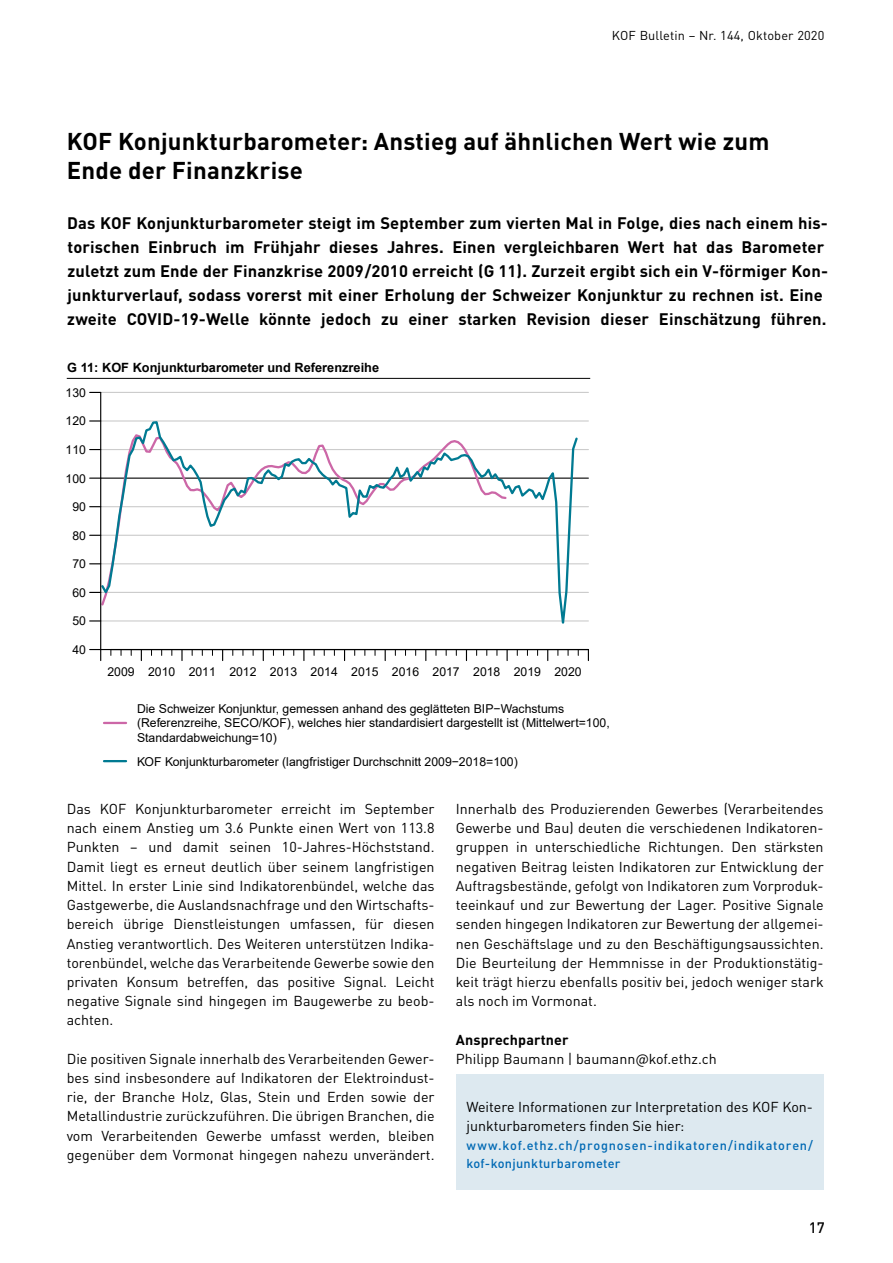
<style>
.page{position:relative;width:893px;height:1263px;background:#fff}
.page>*{position:absolute;margin:0;border:0;box-sizing:border-box;transform-origin:0 0}
.t1{font:700 24px/29.2px "DIN Pro";letter-spacing:.01em;color:#000}
.t2{font:700 16.5px/24px "DIN Pro";letter-spacing:.01em;color:#000}
.t3{font:500 15px "DIN Pro";color:#000}
.t4{font:14.25px/19.2px "DIN Pro";color:#000;text-align:justify}
.t5{font:700 14.25px "DIN Pro";letter-spacing:.01em;color:#000}
.t6{font:500 12.75px/18.8px "DIN Pro";letter-spacing:.06em;color:#0069b4}
.t7{font:700 12.75px "Arial";letter-spacing:.005em;color:#000}
.t8{font:12.75px "DIN Pro";letter-spacing:.01em;color:#000}
.t9{font:12.3px/14.7px "Arial";color:#000}
.t10{font:700 12.3px "Arial";color:#000}
</style>
<div class="page">
<div style="left:456px;top:1074px;width:368px;height:23px;background:#dde9f0"></div>
<div style="left:456px;top:1093px;width:368px;height:41px;background:#dde9f0"></div>
<div style="left:456px;top:1131px;width:368px;height:40px;background:#dde9f0"></div>
<div style="left:456px;top:1168px;width:368px;height:22px;background:#dde9f0"></div>
<hr style="left:101px;top:620px;width:487px;height:1px;background:#ccc">
<hr style="left:101px;top:592px;width:487px;height:1px;background:#ccc">
<hr style="left:101px;top:563px;width:487px;height:1px;background:#ccc">
<hr style="left:101px;top:535px;width:487px;height:1px;background:#ccc">
<hr style="left:101px;top:506px;width:487px;height:1px;background:#ccc">
<hr style="left:101px;top:449px;width:487px;height:1px;background:#ccc">
<hr style="left:101px;top:420px;width:487px;height:2px;background:#ccc">
<hr style="left:101px;top:392px;width:487px;height:1px;background:#ccc">
<hr style="left:101px;top:478px;width:487px;height:1px;background:#000">
<svg style="left:101px;top:420px;width:478px;height:223px"></svg>
<hr style="left:101px;top:649px;width:487px;height:1px;background:#000">
<svg style="left:181px;top:650px;width:2px;height:10px"></svg>
<hr style="left:100px;top:392px;width:1px;height:257px;background:#000">
<svg style="left:90px;top:649px;width:11px;height:11px"></svg>
<svg style="left:90px;top:420px;width:11px;height:2px"></svg>
<hr style="left:104px;top:722px;width:22px;height:2px;background:#cc67a7">
<hr style="left:104px;top:760px;width:22px;height:2px;background:#007a92">
<hr style="left:67px;top:378px;width:523px;height:1px;background:#000">
<p class="t8" style="left:612px;top:25px;width:214px">KOF Bulletin – Nr. 144, Oktober 2020</p>
<h1 class="t1" style="left:67px;top:124px;width:704px">KOF Konjunkturbarometer: Anstieg auf ähnlichen Wert wie zum<br>Ende der Finanzkrise</h1>
<p class="t2" style="left:67px;top:209px;width:762px">Das KOF Konjunkturbarometer steigt im September zum vierten Mal in Folge, dies nach einem his&shy;torischen Einbruch im Frühjahr dieses Jahres. Einen vergleichbaren Wert hat das Barometer zuletzt zum Ende der Finanzkrise 2009/2010 erreicht (G 11). Zurzeit ergibt sich ein V-förmiger Kon&shy;junkturverlauf, sodass vorerst mit einer Erholung der Schweizer Konjunktur zu rechnen ist. Eine zweite COVID-19-Welle könnte jedoch zu einer starken Revision dieser Einschätzung führen.</p>
<p class="t10" style="left:101px;top:357px;width:265px">KOF Konjunkturbarometer und Referenzreihe</p>
<p class="t7" style="left:67px;top:359px;width:314px">G 11: KOF Konjunkturbarometer und Referenzreihe</p>
<p class="t9" style="left:66px;top:385px;width:22px">130</p>
<p class="t9" style="left:66px;top:414px;width:22px">120</p>
<p class="t9" style="left:66px;top:442px;width:22px">110</p>
<p class="t9" style="left:66px;top:471px;width:22px">100</p>
<p class="t9" style="left:72px;top:499px;width:15px">90</p>
<p class="t9" style="left:72px;top:528px;width:15px">80</p>
<p class="t9" style="left:72px;top:556px;width:15px">70</p>
<p class="t9" style="left:72px;top:585px;width:15px">60</p>
<p class="t9" style="left:72px;top:614px;width:15px">50</p>
<p class="t9" style="left:72px;top:642px;width:15px">40</p>
<p class="t9" style="left:107px;top:664px;width:476px">2009 2010 2011 2012 2013 2014 2015 2016 2017 2018 2019 2020</p>
<p class="t9" style="left:137px;top:701px;width:474px">Die Schweizer Konjunktur, gemessen anhand des geglätteten BIP−Wachstums (Referenzreihe, SECO/KOF), welches hier standardisiert dargestellt ist (Mittelwert=100,<br>Standardabweichung=10)</p>
<p class="t9" style="left:137px;top:754px;width:382px">KOF Konjunkturbarometer (langfristiger Durchschnitt 2009−2018=100)</p>
<p class="t4" style="left:67px;top:798px;width:369px">Das KOF Konjunkturbarometer erreicht im September nach einem Anstieg um 3.6 Punkte einen Wert von 113.8<br>Punkten – und damit seinen 10-Jahres-Höchststand.<br>Damit liegt es erneut deutlich über seinem langfristigen Mittel. In erster Linie sind Indikatorenbündel, welche das Gastgewerbe, die Auslandsnachfrage und den Wirtschafts&shy;bereich übrige Dienstleistungen umfassen, für diesen Anstieg verantwortlich. Des Weiteren unterstützen Indika&shy;torenbündel, welche das Verarbeitende Gewerbe sowie den privaten Konsum betreffen, das positive Signal. Leicht negative Signale sind hingegen im Baugewerbe zu beob&shy;achten.</p>
<p class="t4" style="left:67px;top:1048px;width:369px">Die positiven Signale innerhalb des Verarbeitenden Gewer&shy;bes sind insbesondere auf Indikatoren der Elektroindust&shy;rie, der Branche Holz, Glas, Stein und Erden sowie der Metallindustrie zurückzuführen. Die übrigen Branchen, die vom Verarbeitenden Gewerbe umfasst werden, bleiben gegenüber dem Vormonat hingegen nahezu unverändert.</p>
<p class="t4" style="left:456px;top:798px;width:369px">Innerhalb des Produzierenden Gewerbes (Verarbeitendes Gewerbe und Bau) deuten die verschiedenen Indikatoren&shy;gruppen in unterschiedliche Richtungen. Den stärksten negativen Beitrag leisten Indikatoren zur Entwicklung der Auftragsbestände, gefolgt von Indikatoren zum Vorproduk&shy;teeinkauf und zur Bewertung der Lager. Positive Signale senden hingegen Indikatoren zur Bewertung der allgemei&shy;nen Geschäftslage und zu den Beschäftigungsaussichten.<br>Die Beurteilung der Hemmnisse in der Produktionstätig&shy;keit trägt hierzu ebenfalls positiv bei, jedoch weniger stark als noch im Vormonat.</p>
<p class="t5" style="left:456px;top:1027px;width:114px">Ansprechpartner</p>
<p class="t4" style="left:456px;top:1048px;width:262px">Philipp Baumann | baumann@kof.ethz.ch</p>
<p class="t4" style="left:466px;top:1096px;width:348px;line-height:18.8px">Weitere Informationen zur Interpretation des KOF Kon&shy;junkturbarometers finden Sie hier:</p>
<p class="t6" style="left:466px;top:1134px;width:348px">www.kof.ethz.ch/prognosen-indikatoren/indikatoren/ kof-konjunkturbarometer</p>
<p class="t3" style="left:809px;top:1215px;width:18px">17</p>
</div>
